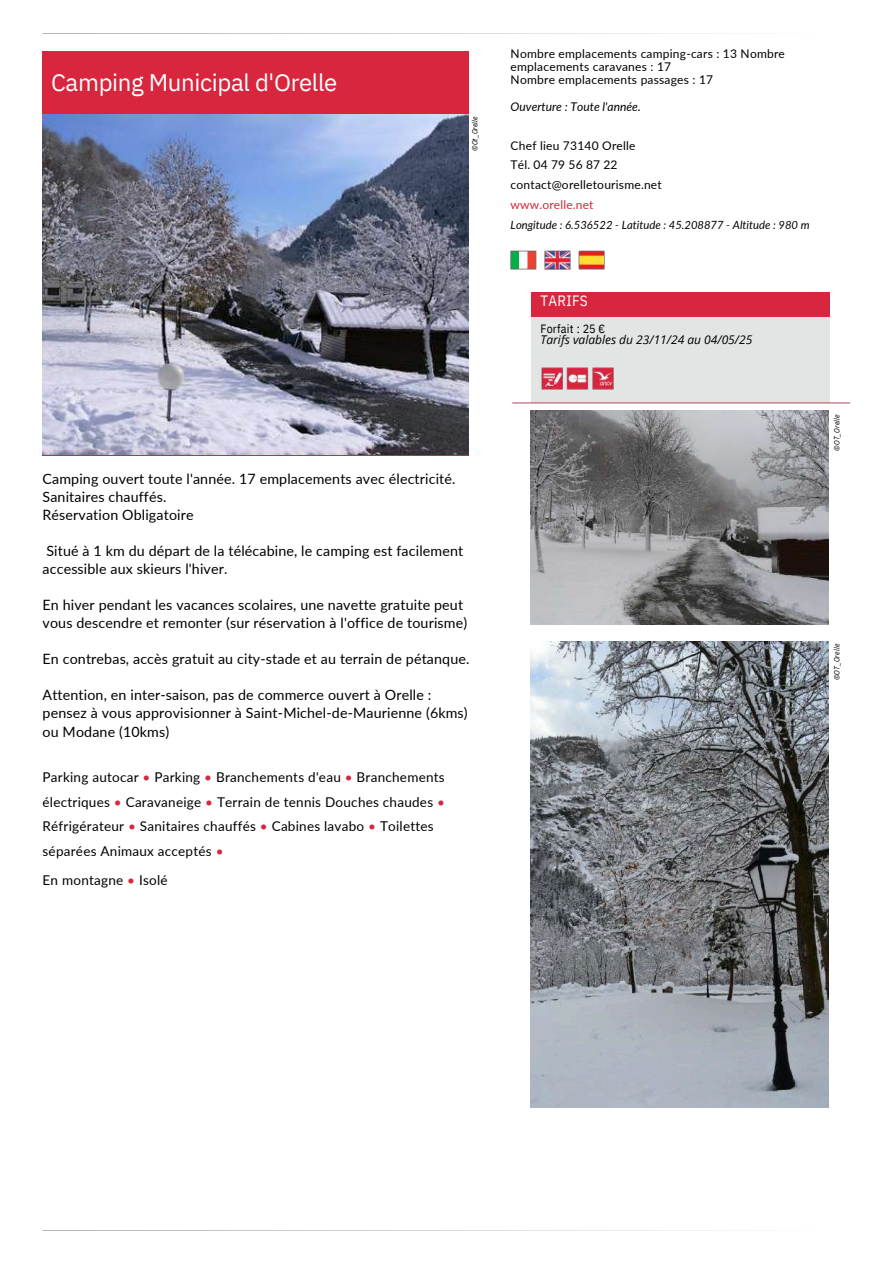
<style>
.page{position:relative;width:894px;height:1264px;background:#fff}
.page>*{position:absolute;margin:0;border:0;box-sizing:border-box;transform-origin:0 0}
.t1{font:24px "IBM Plex Sans";letter-spacing:-.015em;color:#fff}
.t2{font:15px "IBM Plex Sans Cond";letter-spacing:.02em;color:#fff}
.t3{font:14.25px/18px "Lato";letter-spacing:.01em;color:#000}
.t4{font:13.5px/24.8px "Lato";letter-spacing:.02em;color:#000}
.t5{font:12px/19.6px "Lato";letter-spacing:.02em;color:#000}
.t6{font:italic 12px "Open Sans";color:#000}
.t7{font:italic 12px "Lato";color:#000}
.t8{font:12px "Lato";letter-spacing:.015em;color:#d7263d}
.t9{font:12px "IBM Plex Sans Cond";letter-spacing:.02em;color:#000}
.t10{font:italic 11.25px "Lato";color:#000}
.t11{font:italic 7.5px "IBM Plex Sans Cond";letter-spacing:.02em;color:#000}
.s1{color:#d7263d}
</style>
<div class="page">
<div style="left:43px;top:51px;width:425px;height:64px;background:#d7263d"></div>
<div style="left:531px;top:292px;width:298px;height:26px;background:#d7263d"></div>
<div style="left:531px;top:318px;width:298px;height:84px;background:#e3e4e4"></div>
<img style="left:510px;top:250px;width:95px;height:20px">
<img style="left:43px;top:115px;width:425px;height:340px">
<img style="left:512px;top:360px;width:339px;height:44px">
<hr style="left:43px;top:33px;width:807px;height:1px;background:#000">
<hr style="left:43px;top:1230px;width:807px;height:1px;background:#000">
<img style="left:530px;top:410px;width:298px;height:214px">
<img style="left:530px;top:641px;width:298px;height:466px">
<h1 class="t1" style="left:51px;top:66px;width:288px">Camping Municipal d'Orelle</h1>
<p class="t11" style="left:470px;top:151px;width:36px;rotate:-90deg">©Ot_Orelle</p>
<p class="t3" style="left:43px;top:470px;width:414px">Camping ouvert toute l'année. 17 emplacements avec électricité.<br>Sanitaires chauffés.<br>Réservation Obligatoire</p>
<p class="t3" style="left:43px;top:542px;width:422px">Situé à 1 km du départ de la télécabine, le camping est facilement accessible aux skieurs l'hiver.</p>
<p class="t3" style="left:43px;top:596px;width:426px">En hiver pendant les vacances scolaires, une navette gratuite peut vous descendre et remonter (sur réservation à l'office de tourisme)</p>
<p class="t3" style="left:43px;top:650px;width:428px">En contrebas, accès gratuit au city-stade et au terrain de pétanque.</p>
<p class="t3" style="left:43px;top:686px;width:426px">Attention, en inter-saison, pas de commerce ouvert à Orelle : pensez à vous approvisionner à Saint-Michel-de-Maurienne (6kms) ou Modane (10kms)</p>
<p class="t4" style="left:43px;top:764px;width:404px">Parking autocar <span class="s1">•</span> Parking <span class="s1">•</span> Branchements d'eau <span class="s1">•</span> Branchements électriques <span class="s1">•</span> Caravaneige <span class="s1">•</span> Terrain de tennis Douches chaudes <span class="s1">• </span>Réfrigérateur <span class="s1">•</span> Sanitaires chauffés <span class="s1">•</span> Cabines lavabo <span class="s1">•</span> Toilettes séparées Animaux acceptés <span class="s1">•</span></p>
<p class="t4" style="left:43px;top:867px;width:127px">En montagne <span class="s1">•</span> Isolé</p>
<p class="t5" style="left:510px;top:47px;width:276px;line-height:13px">Nombre emplacements camping-cars : 13 Nombre emplacements caravanes : 17<br>Nombre emplacements passages : 17</p>
<p class="t7" style="left:510px;top:100px;width:132px">Ouverture : Toute l'année.</p>
<p class="t5" style="left:510px;top:135px;width:153px">Chef lieu 73140 Orelle<br>Tél. 04 79 56 87 22 contact@orelletourisme.net</p>
<p class="t8" style="left:510px;top:197px;width:84px">www.orelle.net</p>
<p class="t10" style="left:510px;top:217px;width:300px">Longitude : 6.536522 - Latitude : 45.208877 - Altitude : 980 m</p>
<p class="t2" style="left:540px;top:290px;width:49px">TARIFS</p>
<p class="t9" style="left:540px;top:320px;width:66px">Forfait : 25 €</p>
<p class="t6" style="left:540px;top:331px;width:213px">Tarifs valables du 23/11/24 au 04/05/25</p>
<p class="t11" style="left:831px;top:451px;width:38px;rotate:-90deg">©OT_Orelle</p>
<p class="t11" style="left:831px;top:680px;width:38px;rotate:-90deg">©OT_Orelle</p>
</div>
